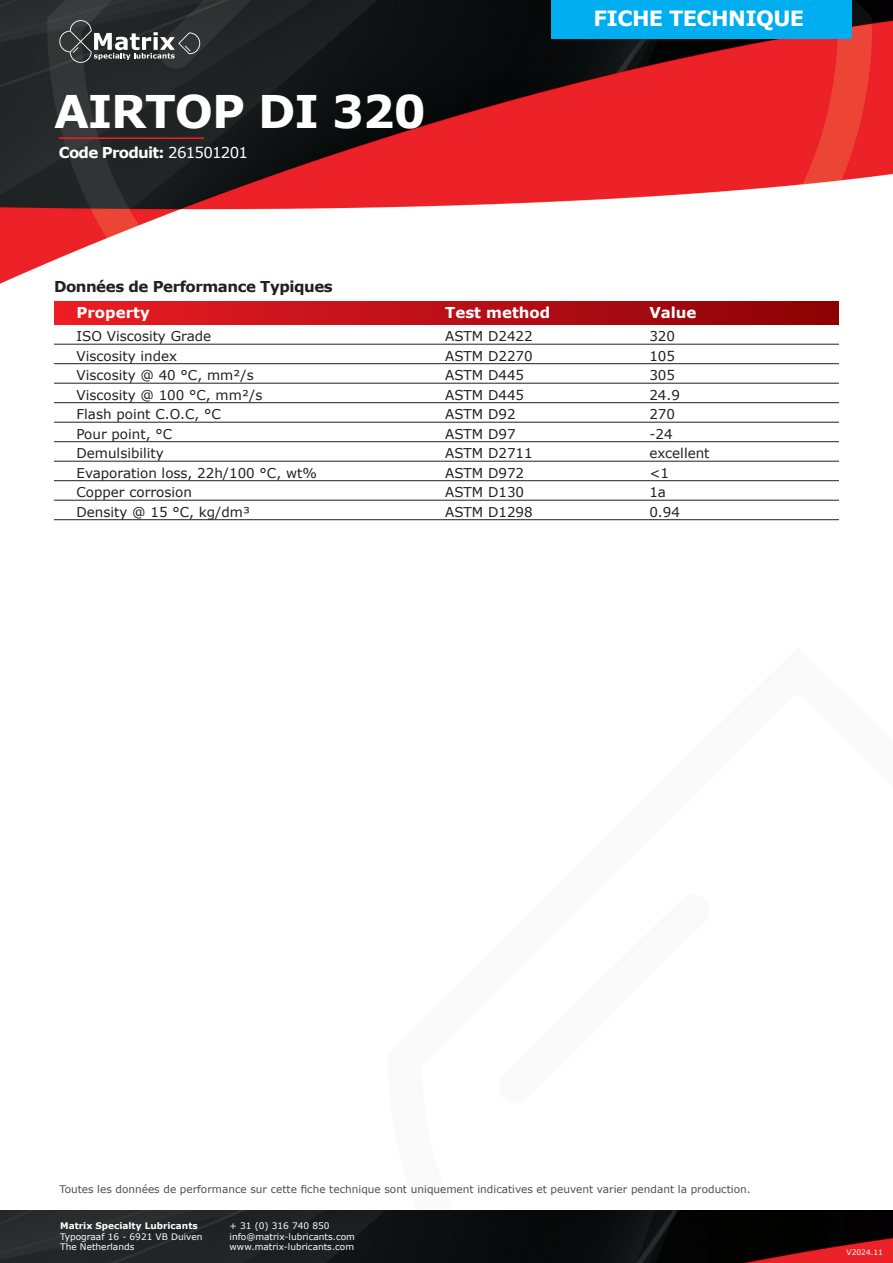
<style>
.page{position:relative;width:893px;height:1263px;background:#fff}
.page>*{position:absolute;margin:0;border:0;box-sizing:border-box;transform-origin:0 0}
.t1{font:700 45px "Verdana";letter-spacing:-.025em;color:#fff}
.t2{font:700 21px "Verdana";letter-spacing:-.03em;color:#fff}
.t3{font:700 15px "Verdana";letter-spacing:-.03em;color:#231f20}
.t4{font:700 15px "Verdana";color:#fff}
.t5{font:700 15px "Verdana";letter-spacing:-.05em;color:#fff}
.t6{font:13.5px "Verdana";color:#231f20}
.t7{font:10.5px "Verdana";color:#231f20}
.t8{font:9px/10.5px "Verdana";color:#fff}
.t9{font:700 9px "Verdana";color:#fff}
.t10{font:7.5px "Verdana";color:#fff}
.s1{font-weight:400}
</style>
<div class="page">
<img style="left:0;top:0;width:893px;height:521px">
<div style="left:551px;top:0;width:301px;height:38px;background:#00aeef"></div>
<svg style="left:59px;top:20px;width:141px;height:43px;background:#4f5152"></svg>
<img style="left:0;top:1211px;width:893px;height:52px">
<div style="left:54px;top:302px;width:785px;height:23px;background:linear-gradient(to right,#ec1d26,#8a0207)"></div>
<hr style="left:54px;top:344px;width:785px;height:1px;background:#231f20">
<hr style="left:54px;top:363px;width:785px;height:1px;background:#231f20">
<hr style="left:54px;top:383px;width:785px;height:1px;background:#231f20">
<hr style="left:54px;top:402px;width:785px;height:1px;background:#231f20">
<hr style="left:54px;top:422px;width:785px;height:1px;background:#231f20">
<hr style="left:54px;top:441px;width:785px;height:1px;background:#231f20">
<hr style="left:54px;top:461px;width:785px;height:1px;background:#231f20">
<hr style="left:54px;top:480px;width:785px;height:1px;background:#231f20">
<hr style="left:54px;top:500px;width:785px;height:1px;background:#231f20">
<hr style="left:54px;top:519px;width:785px;height:1px;background:#231f20">
<hr style="left:59px;top:137px;width:145px;height:2px;background:#ee1d23">
<h1 class="t1" style="left:54px;top:83px;width:373px">AIRTOP DI 320</h1>
<p class="t5" style="left:59px;top:143px;width:191px">Code Produit: <span class="s1">261501201</span></p>
<h2 class="t2" style="left:594px;top:5px;width:212px">FICHE TECHNIQUE</h2>
<p class="t3" style="left:54px;top:277px;width:280px">Données de Performance Typiques</p>
<p class="t4" style="left:76px;top:302px;width:75px">Property</p>
<p class="t4" style="left:445px;top:302px;width:107px">Test method</p>
<p class="t4" style="left:649px;top:302px;width:49px">Value</p>
<p class="t6" style="left:76px;top:328px;width:136px">ISO Viscosity Grade</p>
<p class="t6" style="left:445px;top:328px;width:89px">ASTM D2422</p>
<p class="t6" style="left:649px;top:328px;width:27px">320</p>
<p class="t6" style="left:76px;top:347px;width:102px">Viscosity index</p>
<p class="t6" style="left:445px;top:347px;width:89px">ASTM D2270</p>
<p class="t6" style="left:649px;top:347px;width:27px">105</p>
<p class="t6" style="left:76px;top:367px;width:179px">Viscosity @ 40 °C, mm²/s</p>
<p class="t6" style="left:445px;top:367px;width:81px">ASTM D445</p>
<p class="t6" style="left:649px;top:367px;width:27px">305</p>
<p class="t6" style="left:76px;top:386px;width:187px">Viscosity @ 100 °C, mm²/s</p>
<p class="t6" style="left:445px;top:386px;width:81px">ASTM D445</p>
<p class="t6" style="left:649px;top:386px;width:32px">24.9</p>
<p class="t6" style="left:76px;top:406px;width:146px">Flash point C.O.C, °C</p>
<p class="t6" style="left:445px;top:406px;width:72px">ASTM D92</p>
<p class="t6" style="left:649px;top:406px;width:27px">270</p>
<p class="t6" style="left:76px;top:425px;width:97px">Pour point, °C</p>
<p class="t6" style="left:445px;top:425px;width:72px">ASTM D97</p>
<p class="t6" style="left:649px;top:425px;width:25px">-24</p>
<p class="t6" style="left:76px;top:445px;width:89px">Demulsibility</p>
<p class="t6" style="left:445px;top:445px;width:89px">ASTM D2711</p>
<p class="t6" style="left:649px;top:445px;width:62px">excellent</p>
<p class="t6" style="left:76px;top:464px;width:242px">Evaporation loss, 22h/100 °C, wt%</p>
<p class="t6" style="left:445px;top:464px;width:81px">ASTM D972</p>
<p class="t6" style="left:649px;top:464px;width:21px">&lt;1</p>
<p class="t6" style="left:76px;top:484px;width:117px">Copper corrosion</p>
<p class="t6" style="left:445px;top:484px;width:81px">ASTM D130</p>
<p class="t6" style="left:649px;top:484px;width:18px">1a</p>
<p class="t6" style="left:76px;top:503px;width:175px">Density @ 15 °C, kg/dm³</p>
<p class="t6" style="left:445px;top:503px;width:89px">ASTM D1298</p>
<p class="t6" style="left:649px;top:503px;width:32px">0.94</p>
<p class="t7" style="left:59px;top:1183px;width:693px">Toutes les données de performance sur cette fiche technique sont uniquement indicatives et peuvent varier pendant la production.</p>
<p class="t9" style="left:60px;top:1220px;width:139px">Matrix Specialty Lubricants</p>
<p class="t8" style="left:60px;top:1231px;width:144px">Typograaf 16 - 6921 VB Duiven<br>The Netherlands</p>
<p class="t8" style="left:230px;top:1221px;width:127px">+ 31 (0) 316 740 850 info@matrix-lubricants.com www.matrix-lubricants.com</p>
<p class="t10" style="left:847px;top:1247px;width:38px">V2024.11</p>
</div>
